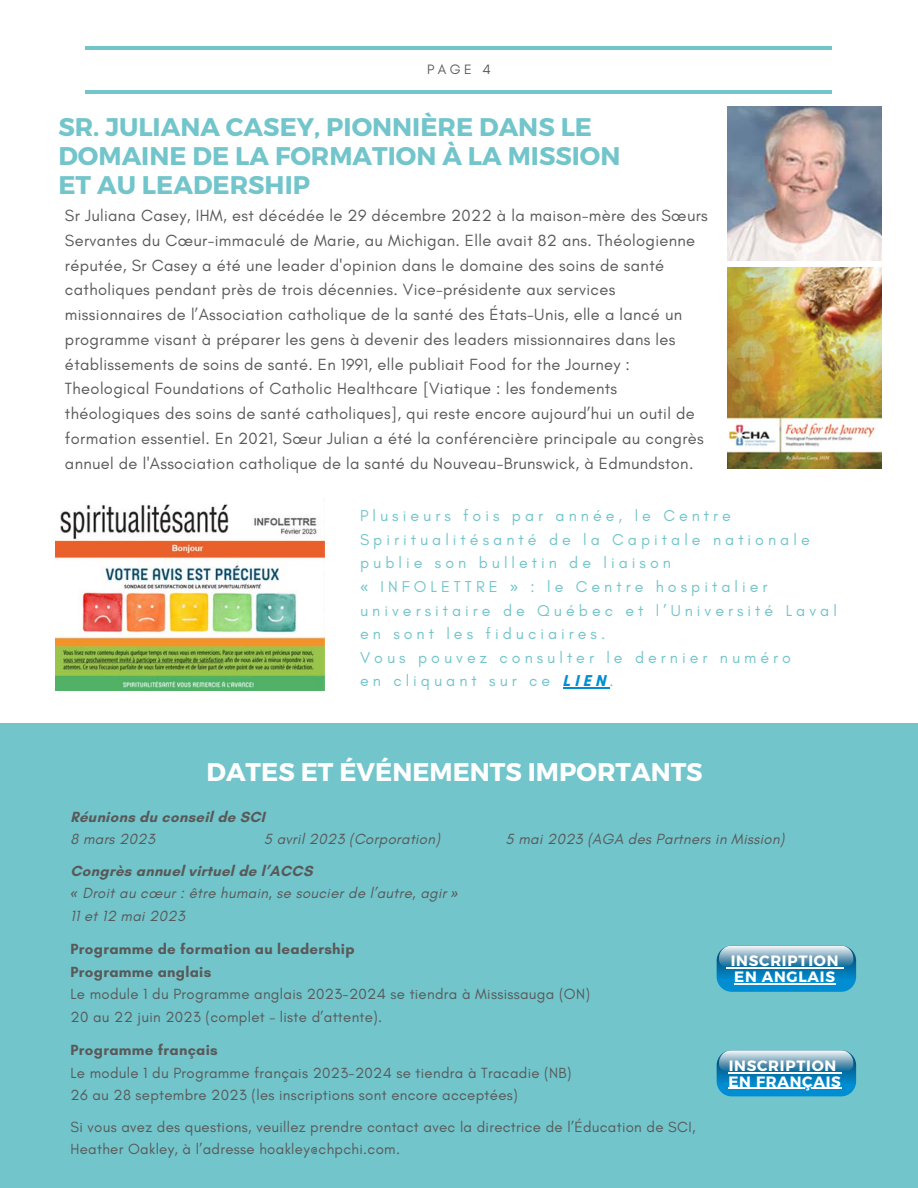
<style>
.page{position:relative;width:918px;height:1188px;background:#fff}
.page>*{position:absolute;margin:0;border:0;box-sizing:border-box;transform-origin:0 0}
.t1{font:700 25.5px/29.2px "Montserrat";color:#72c5cb}
.t2{font:700 25.5px "Montserrat";color:#fff}
.t3{font:16.5px/24.8px "Glacial Indifference";letter-spacing:.02em;color:#595959}
.t4{font:16.05px/23.7px "Glacial Indifference";letter-spacing:.25em;color:#72c5cb}
.t5{font:15px/22.5px "Glacial Indifference";letter-spacing:.02em;color:#595959}
.t6{font:italic 15px/22.5px "Glacial Indifference";letter-spacing:.02em;color:#595959}
.t7{font:700 15px/22.5px "Glacial Indifference";letter-spacing:.02em;color:#595959}
.t8{font:700 15px/15.8px "Montserrat";letter-spacing:.05em;color:#fff}
.t9{font:13.8px "Glacial Indifference";color:#595959}
.s1{font-family:"Noto Sans"}
.s2{font-weight:700;color:#008dd2}
.s3{font-weight:700;font-style:normal}
</style>
<div class="page">
<hr style="left:85px;top:46px;width:747px;height:4px;background:#72c5cb">
<hr style="left:86px;top:90px;width:746px;height:4px;background:#72c5cb">
<img style="left:727px;top:106px;width:154px;height:154px">
<img style="left:727px;top:268px;width:154px;height:201px">
<div style="left:0;top:724px;width:918px;height:464px;background:#72c5cb"></div>
<img style="left:56px;top:503px;width:268px;height:188px">
<svg style="left:717px;top:946px;width:139px;height:46px;background:#479dc7"></svg>
<hr style="left:734px;top:983px;width:102px;height:1px;background:#fff">
<svg style="left:717px;top:1050px;width:139px;height:46px;background:#489dc6"></svg>
<hr style="left:728px;top:1088px;width:114px;height:1px;background:#fff">
<hr style="left:563px;top:688px;width:47px;height:1px;background:#008dd2">
<p class="t9" style="left:427px;top:61px;width:65px">PAGE 4</p>
<h1 class="t1" style="left:58px;top:111px;width:564px">SR. JULIANA CASEY, PIONNIÈRE DANS LE<br>DOMAINE DE LA FORMATION À LA MISSION<br>ET AU LEADERSHIP</h1>
<p class="t3" style="left:65px;top:203px;width:644px">Sr Juliana Casey, IHM, est décédée le 29 décembre 2022 à la maison-mère des Sœurs Servantes du Cœur-immaculé de Marie, au Michigan. Elle avait 82 ans. Théologienne réputée, Sr Casey a été une leader d'opinion dans le domaine des soins de santé catholiques pendant près de trois décennies. Vice-présidente aux services missionnaires de l’Association catholique de la santé des États-Unis, elle a lancé un programme visant à préparer les gens à devenir des leaders missionnaires dans les établissements de soins de santé. En 1991, elle publiait Food for the Journey :<br>Theological Foundations of Catholic Healthcare [Viatique : les fondements théologiques des soins de santé catholiques], qui reste encore aujourd’hui un outil de formation essentiel. En 2021, Sœur Julian a été la conférencière principale au congrès annuel de l'Association catholique de la santé du Nouveau-Brunswick, à Edmundston.</p>
<p class="t4" style="left:360px;top:504px;width:478px">Plusieurs fois par année, le Centre Spiritualitésanté de la Capitale nationale publie son bulletin de liaison<br><span class="s1">«</span> INFOLETTRE <span class="s1">»</span> : le Centre hospitalier universitaire de Québec et l’Université Laval en sont les fiduciaires.<br>Vous pouvez consulter le dernier numéro<br>en cliquant sur ce <span class="s2">LIEN</span>.</p>
<h1 class="t2" style="left:206px;top:755px;width:498px">DATES ET ÉVÉNEMENTS IMPORTANTS</h1>
<p class="t7" style="left:71px;top:805px;width:196px">Réunions du conseil de SCI</p>
<p class="t6" style="left:71px;top:828px;width:86px">8 mars 2023</p>
<p class="t6" style="left:264px;top:828px;width:178px">5 avril 2023 (Corporation)</p>
<p class="t6" style="left:506px;top:828px;width:280px">5 mai 2023 (AGA des Partners in Mission)</p>
<p class="t6" style="left:71px;top:859px;width:389px"><span class="s3">Congrès annuel virtuel de l’ACCS<br></span><span class="s1">«</span> Droit au cœur : être humain, se soucier de l’autre, agir <span class="s1">»<br></span>11 et 12 mai 2023</p>
<p class="t7" style="left:71px;top:938px;width:286px">Programme de formation au leadership<br>Programme anglais</p>
<p class="t5" style="left:71px;top:983px;width:521px">Le module 1 du Programme anglais 2023-2024 se tiendra à Mississauga (ON)<br>20 au 22 juin 2023 (complet – liste d’attente).</p>
<p class="t7" style="left:71px;top:1039px;width:149px">Programme français</p>
<p class="t5" style="left:71px;top:1061px;width:503px">Le module 1 du Programme français 2023-2024 se tiendra à Tracadie (NB)<br>26 au 28 septembre 2023 (les inscriptions sont encore acceptées)</p>
<p class="t5" style="left:71px;top:1115px;width:626px">Si vous avez des questions, veuillez prendre contact avec la directrice de l’Éducation de SCI,<br>Heather Oakley, à l’adresse hoakley@chpchi.com.</p>
<p class="t8" style="left:731px;top:952px;width:109px">INSCRIPTION<br>EN ANGLAIS</p>
<p class="t8" style="left:728px;top:1057px;width:114px">INSCRIPTION<br>EN FRANÇAIS</p>
</div>
